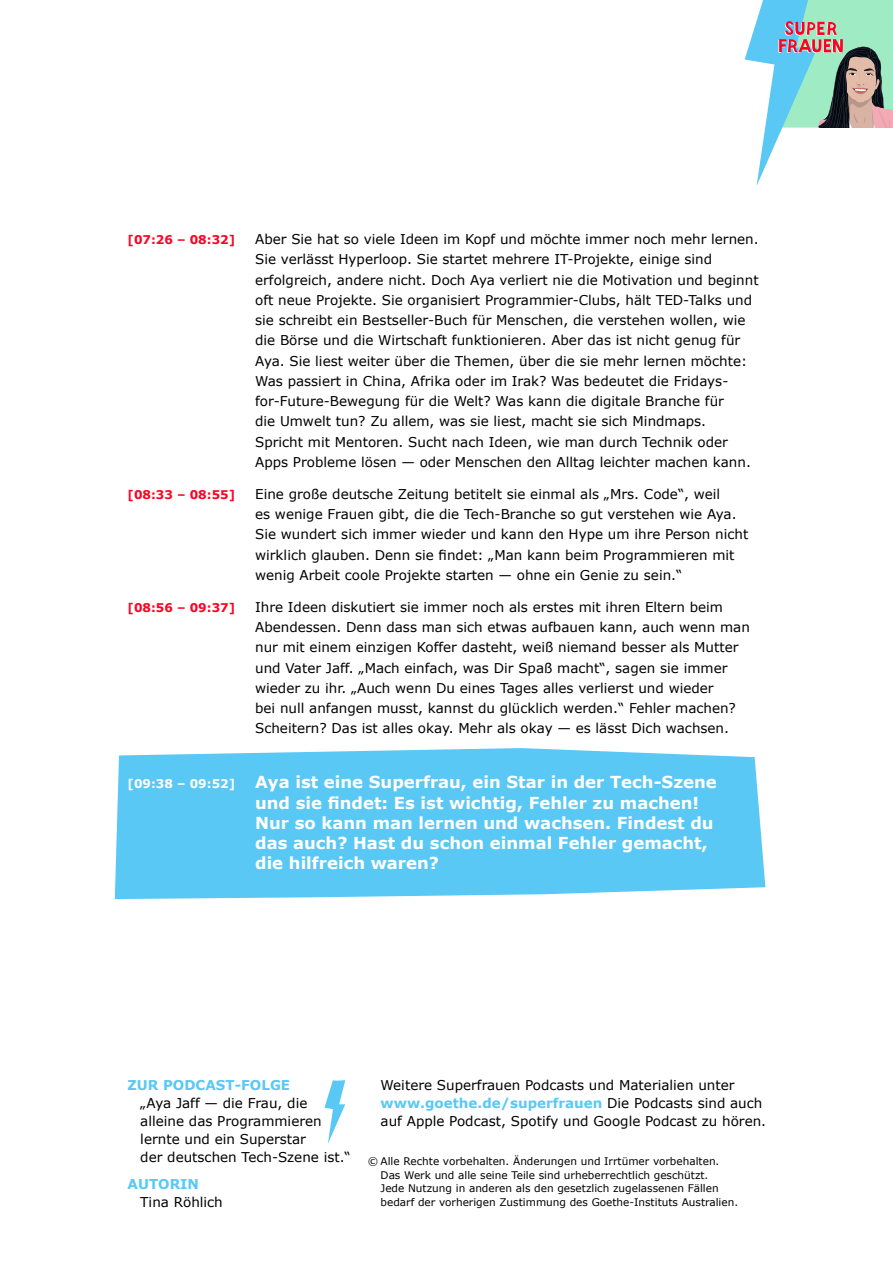
<style>
.page{position:relative;width:893px;height:1263px;background:#fff}
.page>*{position:absolute;margin:0;border:0;box-sizing:border-box;transform-origin:0 0}
.t1{font:700 16.5px/20.2px "Verdana";color:#fff}
.t2{font:13.5px/20.2px "Verdana";color:#000}
.t3{font:700 13.5px "Verdana";color:#5ac8f5}
.t4{font:700 12px "Verdana";color:#fe0321}
.t5{font:10.5px/13.5px "Verdana";color:#000}
.s1{font-size:12px}
.s2{font-weight:700;color:#5ac8f5}
</style>
<div class="page">
<svg style="left:115px;top:748px;width:650px;height:151px;background:#64cbf5"></svg>
<svg style="left:745px;top:0;width:148px;height:186px"></svg>
<svg style="left:324px;top:1080px;width:21px;height:64px"></svg>
<p class="t4" style="left:128px;top:231px;width:109px">[07:26 – 08:32]</p>
<p class="t2" style="left:255px;top:229px;width:505px">Aber Sie hat so viele Ideen im Kopf und möchte immer noch mehr lernen.<br>Sie verlässt Hyperloop. Sie startet mehrere IT-Projekte, einige sind erfolgreich, andere nicht. Doch Aya verliert nie die Motivation und beginnt oft neue Projekte. Sie organisiert Programmier-Clubs, hält TED-Talks und sie schreibt ein Bestseller-Buch für Menschen, die verstehen wollen, wie die Börse und die Wirtschaft funktionieren. Aber das ist nicht genug für Aya. Sie liest weiter über die Themen, über die sie mehr lernen möchte:<br>Was passiert in China, Afrika oder im Irak? Was bedeutet die Fridays&shy;for-Future-Bewegung für die Welt? Was kann die digitale Branche für<br>die Umwelt tun? Zu allem, was sie liest, macht sie sich Mindmaps.<br>Spricht mit Mentoren. Sucht nach Ideen, wie man durch Technik oder Apps Probleme lösen — oder Menschen den Alltag leichter machen kann.</p>
<p class="t4" style="left:128px;top:486px;width:109px">[08:33 – 08:55]</p>
<p class="t2" style="left:255px;top:484px;width:495px">Eine große deutsche Zeitung betitelt sie einmal als „Mrs. Code“, weil<br>es wenige Frauen gibt, die die Tech-Branche so gut verstehen wie Aya.<br>Sie wundert sich immer wieder und kann den Hype um ihre Person nicht wirklich glauben. Denn sie findet: „Man kann beim Programmieren mit wenig Arbeit coole Projekte starten — ohne ein Genie zu sein.“</p>
<p class="t4" style="left:128px;top:599px;width:109px">[08:56 – 09:37]</p>
<p class="t2" style="left:255px;top:597px;width:496px">Ihre Ideen diskutiert sie immer noch als erstes mit ihren Eltern beim Abendessen. Denn dass man sich etwas aufbauen kann, auch wenn man nur mit einem einzigen Koffer dasteht, weiß niemand besser als Mutter und Vater Jaff. „Mach einfach, was Dir Spaß macht“, sagen sie immer wieder zu ihr. „Auch wenn Du eines Tages alles verlierst und wieder<br>bei null anfangen musst, kannst du glücklich werden.“ Fehler machen?<br>Scheitern? Das ist alles okay. Mehr als okay — es lässt Dich wachsen.</p>
<p class="t1" style="left:255px;top:772px;width:463px;text-indent:-128px"><span class="s1">[09:38 – 09:52]</span> Aya ist eine Superfrau, ein Star in der Tech-Szene und sie findet: Es ist wichtig, Fehler zu machen!<br>Nur so kann man lernen und wachsen. Findest du das auch? Hast du schon einmal Fehler gemacht, die hilfreich waren?</p>
<p class="t3" style="left:128px;top:1076px;width:164px">ZUR PODCAST-FOLGE</p>
<p class="t2" style="left:140px;top:1094px;width:212px;line-height:18px">„Aya Jaff — die Frau, die alleine das Programmieren lernte und ein Superstar<br>der deutschen Tech-Szene ist.“</p>
<p class="t3" style="left:128px;top:1174px;width:73px">AUTORIN</p>
<p class="t2" style="left:140px;top:1192px;width:84px">Tina Röhlich</p>
<p class="t2" style="left:381px;top:1076px;width:387px;line-height:18px">Weitere Superfrauen Podcasts und Materialien unter <span class="s2">www.goethe.de/superfrauen</span> Die Podcasts sind auch auf Apple Podcast, Spotify und Google Podcast zu hören.</p>
<p class="t5" style="left:381px;top:1155px;width:359px;text-indent:-13px">© Alle Rechte vorbehalten. Änderungen und Irrtümer vorbehalten.<br>Das Werk und alle seine Teile sind urheberrechtlich geschützt.<br>Jede Nutzung in anderen als den gesetzlich zugelassenen Fällen bedarf der vorherigen Zustimmung des Goethe-Instituts Australien.</p>
</div>
